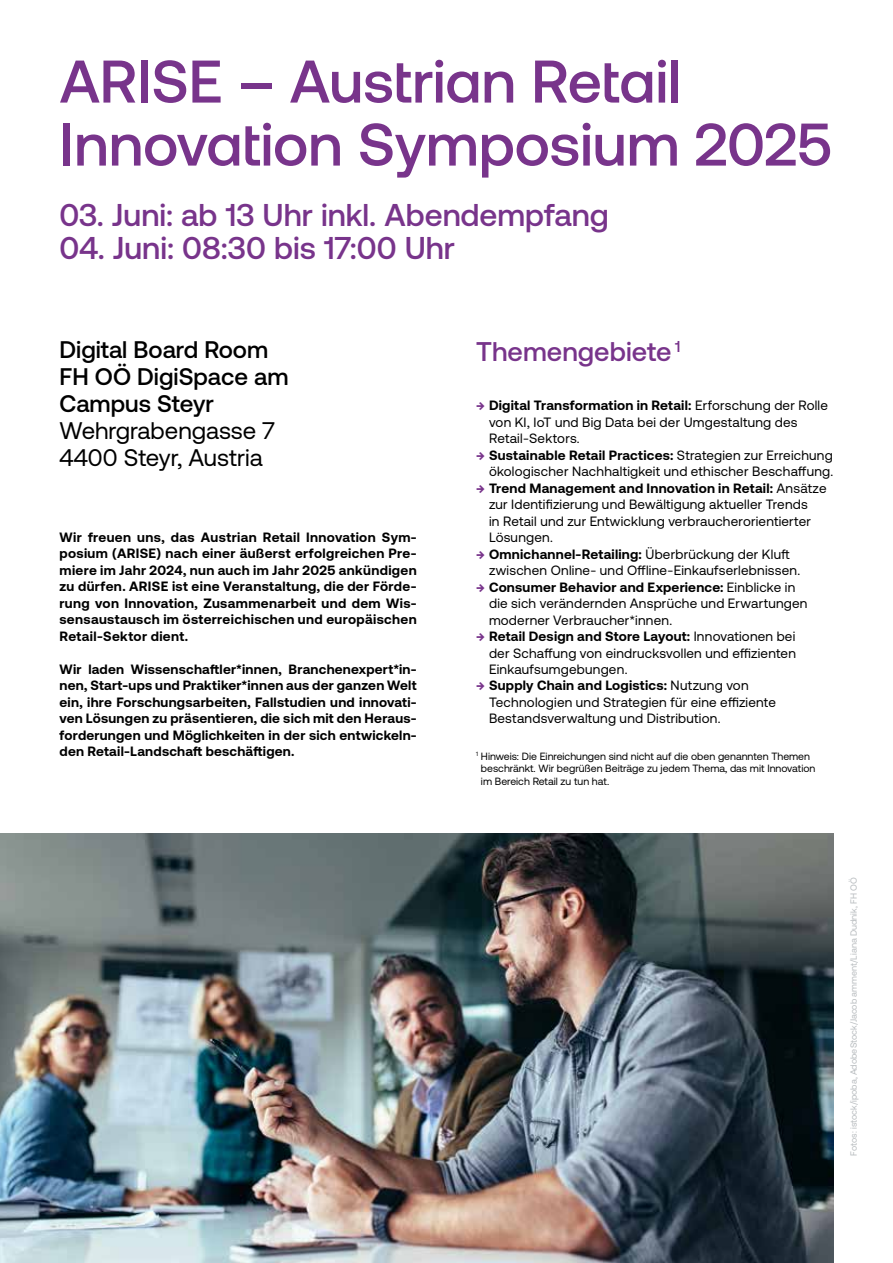
<style>
.page{position:relative;width:893px;height:1263px;background:#fff}
.page>*{position:absolute;margin:0;border:0;box-sizing:border-box;transform-origin:0 0}
.t1{font:500 60px/63px "Aeonik";color:#78348b}
.t2{font:500 31.5px "Aeonik";color:#78348b}
.t3{font:500 27px "Aeonik";color:#78348b}
.t4{font:500 24px/27px "Aeonik";color:#000}
.t5{font:24px/27px "Aeonik";color:#000}
.t6{font:13.5px/16.5px "Aeonik";letter-spacing:.015em;color:#000}
.t7{font:700 13.5px/16.5px "Aeonik";letter-spacing:.02em;color:#000;text-align:justify}
.t8{font:10.5px/12.6px "Aeonik";color:#000}
.t9{font:9px "Aeonik";color:#b8bcbf}
.s1{font-weight:700;color:#78348b}
.s2{font-weight:700}
</style>
<div class="page">
<img style="left:0;top:833px;width:833px;height:430px">
<h1 class="t1" style="left:60px;top:50px;width:774px">ARISE – Austrian Retail<br>Innovation Symposium 2025</h1>
<h2 class="t2" style="left:60px;top:197px;width:551px">03. Juni: ab 13 Uhr inkl. Abendempfang</h2>
<h2 class="t2" style="left:60px;top:230px;width:397px">04. Juni: 08:30 bis 17:00 Uhr</h2>
<h3 class="t4" style="left:60px;top:336px;width:230px">Digital Board Room<br>FH OÖ DigiSpace am<br>Campus Steyr</h3>
<h3 class="t5" style="left:60px;top:417px;width:217px">Wehrgrabengasse 7<br>4400 Steyr, Austria</h3>
<p class="t7" style="left:60px;top:529px;width:359px">Wir freuen uns, das Austrian Retail Innovation Sym&shy;posium (ARISE) nach einer äußerst erfolgreichen Pre&shy;miere im Jahr 2024, nun auch im Jahr 2025 ankündigen zu dürfen. ARISE ist eine Veranstaltung, die der Förde&shy;rung von Innovation, Zusammenarbeit und dem Wis&shy;sensaustausch im österreichischen und europäischen Retail-Sektor dient.</p>
<p class="t7" style="left:60px;top:661px;width:359px">Wir laden Wissenschaftler*innen, Branchenexpert*in&shy;nen, Start-ups und Praktiker*innen aus der ganzen Welt ein, ihre Forschungsarbeiten, Fallstudien und innovati&shy;ven Lösungen zu präsentieren, die sich mit den Heraus&shy;forderungen und Möglichkeiten in der sich entwickeln&shy;den Retail-Landschaft beschäftigen.</p>
<h3 class="t3" style="left:476px;top:336px;width:206px">Themengebiete <sup>1</sup></h3>
<p class="t6" style="left:489px;top:397px;width:340px;text-indent:-13px"><span class="s1">→</span> <span class="s2">Digital Transformation in Retail:</span> Erforschung der Rolle von KI, IoT und Big Data bei der Umgestaltung des<br>Retail-Sektors.</p>
<p class="t6" style="left:476px;top:447px;width:359px;text-align:right"><span class="s1">→</span> <span class="s2">Sustainable Retail Practices:</span> Strategien zur Erreichung ökologischer Nachhaltigkeit und ethischer Beschaffung.</p>
<p class="t6" style="left:489px;top:480px;width:339px;text-indent:-13px"><span class="s1">→</span> <span class="s2">Trend Management and Innovation in Retail:</span> Ansätze zur Identifizierung und Bewältigung aktueller Trends<br>in Retail und zur Entwicklung verbraucherorientierter Lösungen.</p>
<p class="t6" style="left:489px;top:546px;width:313px;text-indent:-13px"><span class="s1">→</span> <span class="s2">Omnichannel-Retailing:</span> Überbrückung der Kluft zwischen Online- und Offline-Einkaufserlebnissen.</p>
<p class="t6" style="left:489px;top:579px;width:320px;text-indent:-13px"><span class="s1">→</span> <span class="s2">Consumer Behavior and Experience:</span> Einblicke in die sich verändernden Ansprüche und Erwartungen moderner Verbraucher*innen.</p>
<p class="t6" style="left:489px;top:628px;width:308px;text-align:justify;text-indent:-13px"><span class="s1">→</span> <span class="s2">Retail Design and Store Layout:</span> Innovationen bei der Schaffung von eindrucksvollen und effizienten Einkaufsumgebungen.</p>
<p class="t6" style="left:489px;top:678px;width:288px;text-indent:-13px"><span class="s1">→</span> <span class="s2">Supply Chain and Logistics:</span> Nutzung von<br>Technologien und Strategien für eine effiziente<br>Bestandsverwaltung und Distribution.</p>
<p class="t8" style="left:481px;top:750px;width:336px;text-indent:-5px"><sup>1</sup> Hinweis: Die Einreichungen sind nicht auf die oben genannten Themen beschränkt. Wir begrüßen Beiträge zu jedem Thema, das mit Innovation im Bereich Retail zu tun hat.</p>
<p class="t9" style="left:849px;top:1155px;width:280px;rotate:-90deg">Fotos: istock/ipoba, AdobeStock/Jacob amment/Liana Dudnik, FH OÖ</p>
</div>
